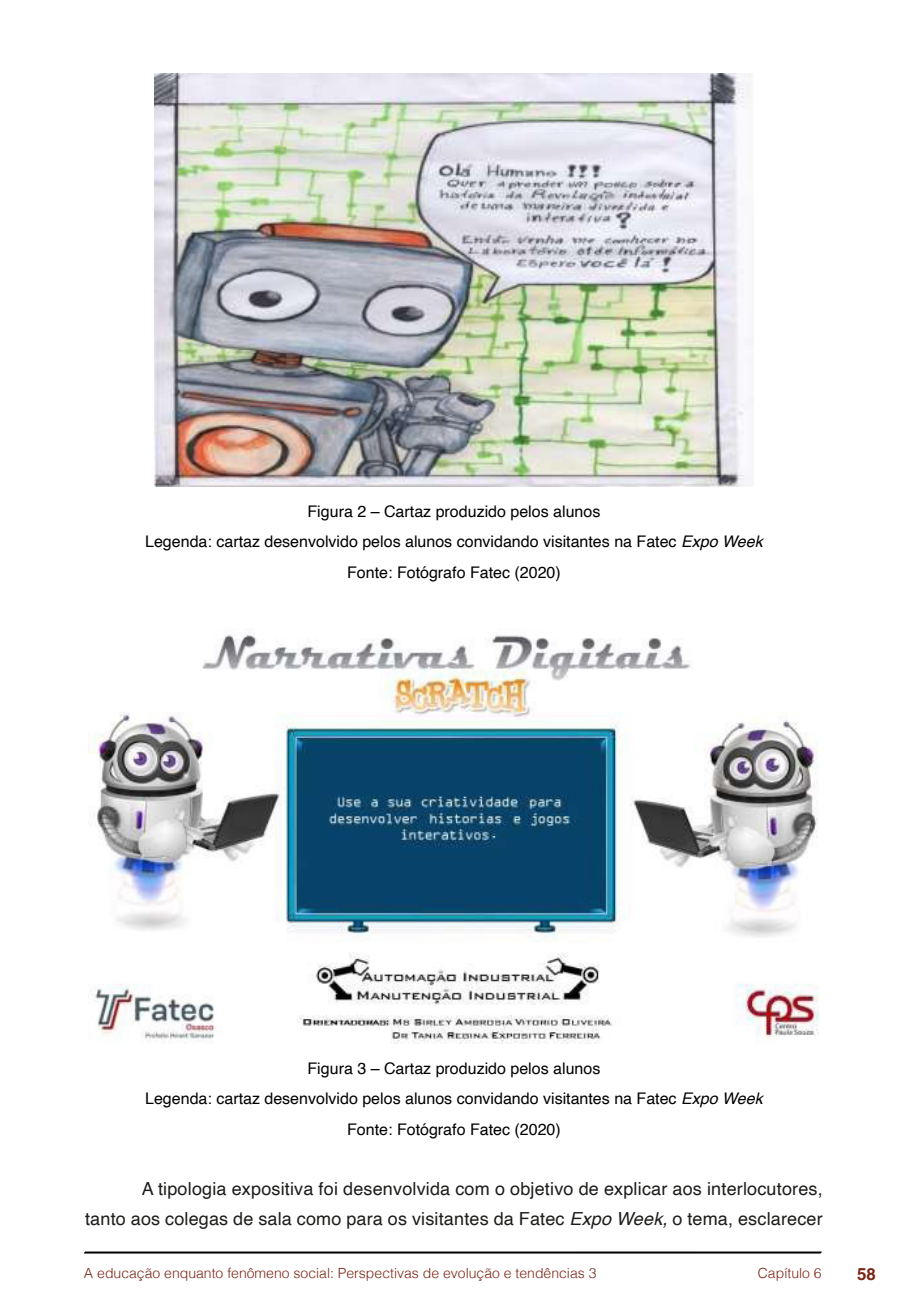
<style>
.page{position:relative;width:908px;height:1304px;background:#fff}
.page>*{position:absolute;margin:0;border:0;box-sizing:border-box;transform-origin:0 0}
.t1{font:18px/30px "Helvetica";letter-spacing:.01em;color:#1d1d1b;text-align:right}
.t2{font:700 16.8px "Helvetica";color:#7a2616}
.t3{font:16px/30.6px "Helvetica";color:#000;text-align:center}
.t4{font:300 14px "Helvetica";color:#7a2616}
.s1{font-style:italic}
</style>
<div class="page">
<svg style="left:84px;top:1251px;width:737px;height:3px;background:#515151"></svg>
<img style="left:155px;top:74px;width:597px;height:412px">
<img style="left:88px;top:628px;width:731px;height:415px">
<p class="t3" style="left:145px;top:496px;width:618px">Figura 2 – Cartaz produzido pelos alunos<br>Legenda: cartaz desenvolvido pelos alunos convidando visitantes na Fatec <span class="s1">Expo Week<br></span>Fonte: Fotógrafo Fatec (2020)</p>
<p class="t3" style="left:145px;top:1053px;width:618px">Figura 3 – Cartaz produzido pelos alunos<br>Legenda: cartaz desenvolvido pelos alunos convidando visitantes na Fatec <span class="s1">Expo Week<br></span>Fonte: Fotógrafo Fatec (2020)</p>
<p class="t1" style="left:85px;top:1174px;width:738px">A tipologia expositiva foi desenvolvida com o objetivo de explicar aos interlocutores,<br>tanto aos colegas de sala como para os visitantes da Fatec <span class="s1">Expo Week,</span> o tema, esclarecer</p>
<p class="t4" style="left:84px;top:1261px;width:514px">A educação enquanto fenômeno social: Perspectivas de evolução e tendências 3</p>
<p class="t4" style="left:757px;top:1261px;width:65px">Capítulo 6</p>
<p class="t2" style="left:856px;top:1264px;width:20px">58</p>
</div>
